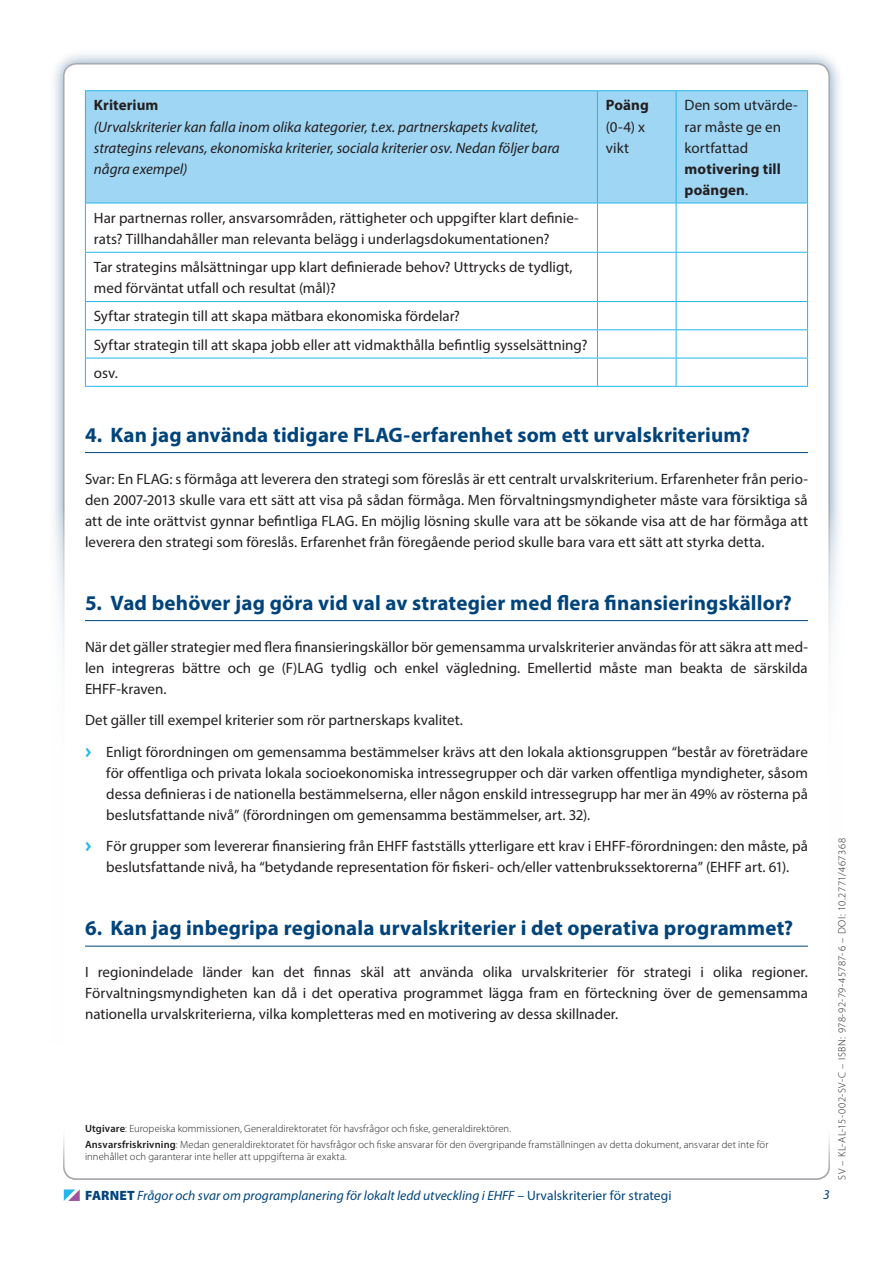
<style>
.page{position:relative;width:893px;height:1263px;background:#fff}
.page>*{position:absolute;margin:0;border:0;box-sizing:border-box;transform-origin:0 0}
.t1{font:700 21px "Myriad Pro";letter-spacing:.01em;color:#00447b}
.t2{font:15px/21px "Myriad Pro";color:#231f20}
.t3{font:italic 15px/21px "Myriad Pro";color:#231f20}
.t4{font:700 15px/21px "Myriad Pro";letter-spacing:.005em;color:#231f20}
.t5{font:italic 13.5px "Myriad Pro";letter-spacing:.005em;color:#00447b}
.t6{font:300 10.5px/16.2px "Myriad Pro";letter-spacing:.01em;color:#231f20}
.t7{font:300 10.5px "Myriad Pro";letter-spacing:.04em;color:#231f20}
.s1{font-weight:400}
.s2{font-family:"Meta Plus Bold Caps";color:#26b6ea}
.s3{font-weight:600}
.s4{font-weight:900;font-style:normal}
.s5{font-style:normal}
</style>
<div class="page">
<div style="left:49px;top:49px;width:795px;height:1165px;background:#00447b;opacity:.5"></div>
<div style="left:64px;top:64px;width:765px;height:1135px;background:#fff;border-radius:13px"></div>
<div style="left:0;top:510px;width:893px;height:753px;background:#fff"></div>
<svg style="left:64px;top:1189px;width:16px;height:12px"></svg>
<svg style="left:63px;top:1137px;width:767px;height:43px"></svg>
<hr style="left:85px;top:452px;width:723px;height:1px;background:#00447b">
<hr style="left:85px;top:620px;width:723px;height:1px;background:#00447b">
<hr style="left:85px;top:946px;width:723px;height:1px;background:#00447b">
<div style="left:86px;top:91px;width:721px;height:112px;background:#9fd6f4"></div>
<hr style="left:85px;top:90px;width:512px;height:1px;background:#26b6ea">
<hr style="left:85px;top:91px;width:1px;height:112px;background:#26b6ea">
<hr style="left:597px;top:90px;width:79px;height:1px;background:#26b6ea">
<hr style="left:597px;top:91px;width:1px;height:112px;background:#26b6ea">
<hr style="left:676px;top:90px;width:132px;height:1px;background:#26b6ea">
<hr style="left:676px;top:91px;width:1px;height:112px;background:#26b6ea">
<hr style="left:807px;top:91px;width:1px;height:112px;background:#26b6ea">
<hr style="left:85px;top:203px;width:512px;height:1px;background:#26b6ea">
<hr style="left:85px;top:203px;width:1px;height:49px;background:#26b6ea">
<hr style="left:597px;top:203px;width:79px;height:1px;background:#26b6ea">
<hr style="left:597px;top:203px;width:1px;height:49px;background:#26b6ea">
<hr style="left:676px;top:203px;width:132px;height:1px;background:#26b6ea">
<hr style="left:676px;top:203px;width:1px;height:49px;background:#26b6ea">
<hr style="left:807px;top:203px;width:1px;height:49px;background:#26b6ea">
<hr style="left:85px;top:252px;width:512px;height:1px;background:#26b6ea">
<hr style="left:85px;top:253px;width:1px;height:48px;background:#26b6ea">
<hr style="left:597px;top:252px;width:79px;height:1px;background:#26b6ea">
<hr style="left:597px;top:253px;width:1px;height:48px;background:#26b6ea">
<hr style="left:676px;top:252px;width:132px;height:1px;background:#26b6ea">
<hr style="left:676px;top:253px;width:1px;height:48px;background:#26b6ea">
<hr style="left:807px;top:253px;width:1px;height:48px;background:#26b6ea">
<hr style="left:85px;top:301px;width:512px;height:1px;background:#26b6ea">
<hr style="left:597px;top:301px;width:79px;height:1px;background:#26b6ea">
<hr style="left:676px;top:301px;width:132px;height:1px;background:#26b6ea">
<hr style="left:85px;top:329px;width:512px;height:1px;background:#26b6ea">
<hr style="left:597px;top:329px;width:79px;height:1px;background:#26b6ea">
<hr style="left:676px;top:329px;width:132px;height:1px;background:#26b6ea">
<hr style="left:85px;top:358px;width:512px;height:1px;background:#26b6ea">
<svg style="left:85px;top:302px;width:1px;height:84px"></svg>
<hr style="left:597px;top:358px;width:79px;height:1px;background:#26b6ea">
<svg style="left:597px;top:302px;width:1px;height:84px"></svg>
<hr style="left:676px;top:358px;width:132px;height:1px;background:#26b6ea">
<svg style="left:676px;top:302px;width:1px;height:84px"></svg>
<svg style="left:807px;top:302px;width:1px;height:84px"></svg>
<hr style="left:85px;top:386px;width:512px;height:1px;background:#26b6ea">
<hr style="left:597px;top:386px;width:79px;height:1px;background:#26b6ea">
<hr style="left:676px;top:386px;width:132px;height:1px;background:#26b6ea">
<p class="t4" style="left:94px;top:94px;width:66px">Kriterium</p>
<p class="t3" style="left:94px;top:116px;width:467px">(Urvalskriterier kan falla inom olika kategorier, t.ex. partnerskapets kvalitet, strategins relevans, ekonomiska kriterier, sociala kriterier osv. Nedan följer bara några exempel)</p>
<p class="t2" style="left:94px;top:207px;width:486px">Har partnernas roller, ansvarsområden, rättigheter och uppgifter klart definie&shy;rats? Tillhandahåller man relevanta belägg i underlagsdokumentationen?</p>
<p class="t2" style="left:94px;top:256px;width:480px">Tar strategins målsättningar upp klart definierade behov? Uttrycks de tydligt, med förväntat utfall och resultat (mål)?</p>
<p class="t2" style="left:94px;top:302px;width:495px;line-height:28.2px">Syftar strategin till att skapa mätbara ekonomiska fördelar?<br>Syftar strategin till att skapa jobb eller att vidmakthålla befintlig sysselsättning? osv.</p>
<p class="t4" style="left:606px;top:94px;width:44px">Poäng</p>
<p class="t2" style="left:606px;top:116px;width:41px">(0-4) x vikt</p>
<p class="t2" style="left:685px;top:95px;width:115px">Den som utvärde&shy;rar måste ge en kortfattad</p>
<p class="t4" style="left:685px;top:157px;width:98px">motivering till poängen<span class="s1">.</span></p>
<h1 class="t1" style="left:85px;top:421px;width:667px">4. Kan jag använda tidigare FLAG-erfarenhet som ett urvalskriterium?</h1>
<p class="t2" style="left:85px;top:468px;width:724px;text-align:justify">Svar: En FLAG: s förmåga att leverera den strategi som föreslås är ett centralt urvalskriterium. Erfarenheter från perio&shy;den 2007-2013 skulle vara ett sätt att visa på sådan förmåga. Men förvaltningsmyndigheter måste vara försiktiga så att de inte orättvist gynnar befintliga FLAG. En möjlig lösning skulle vara att be sökande visa att de har förmåga att leverera den strategi som föreslås. Erfarenhet från föregående period skulle bara vara ett sätt att styrka detta.</p>
<h1 class="t1" style="left:85px;top:589px;width:708px">5. Vad behöver jag göra vid val av strategier med flera finansieringskällor?</h1>
<p class="t2" style="left:85px;top:636px;width:724px;text-align:justify">När det gäller strategier med flera finansieringskällor bör gemensamma urvalskriterier användas för att säkra att med&shy;len integreras bättre och ge (F)LAG tydlig och enkel vägledning. Emellertid måste man beakta de särskilda EHFF-kraven.</p>
<p class="t2" style="left:85px;top:704px;width:724px;line-height:31.5px">Det gäller till exempel kriterier som rör partnerskaps kvalitet.<br><span class="s2">&gt;</span> Enligt förordningen om gemensamma bestämmelser krävs att den lokala aktionsgruppen “består av företrädare</p>
<p class="t2" style="left:106px;top:762px;width:703px;text-align:justify">för offentliga och privata lokala socioekonomiska intressegrupper och där varken offentliga myndigheter, såsom dessa definieras i de nationella bestämmelserna, eller någon enskild intressegrupp har mer än 49% av rösterna på beslutsfattande nivå” (förordningen om gemensamma bestämmelser, art. 32).</p>
<p class="t2" style="left:85px;top:835px;width:724px;text-align:center"><span class="s2">&gt;</span> För grupper som levererar finansiering från EHFF fastställs ytterligare ett krav i EHFF-förordningen: den måste, på beslutsfattande nivå, ha “betydande representation för fiskeri- och/eller vattenbrukssektorerna” (EHFF art. 61).</p>
<h1 class="t1" style="left:85px;top:914px;width:710px">6. Kan jag inbegripa regionala urvalskriterier i det operativa programmet?</h1>
<p class="t2" style="left:85px;top:961px;width:724px;text-align:justify">I regionindelade länder kan det finnas skäl att använda olika urvalskriterier för strategi i olika regioner.<br>Förvaltningsmyndigheten kan då i det operativa programmet lägga fram en förteckning över de gemensamma nationella urvalskriterierna, vilka kompletteras med en motivering av dessa skillnader.</p>
<p class="t6" style="left:85px;top:1120px;width:685px"><span class="s3">Utgivare</span>: Europeiska kommissionen, Generaldirektoratet för havsfrågor och fiske, generaldirektören.<br><span class="s3">Ansvarsfriskrivning</span>: Medan generaldirektoratet för havsfrågor och fiske ansvarar för den övergripande framställningen av detta dokument, ansvarar det inte för</p>
<p class="t6" style="left:85px;top:1148px;width:263px">innehållet och garanterar inte heller att uppgifterna är exakta.</p>
<p class="t5" style="left:85px;top:1187px;width:588px"><span class="s4">FARNET</span> Frågor och svar om programplanering för lokalt ledd utveckling i EHFF <span class="s5">– Urvalskriterier för strategi</span></p>
<p class="t5" style="left:823px;top:1186px;width:8px">3</p>
<p class="t7" style="left:836px;top:1180px;width:343px;rotate:-90deg">SV – KL-AL-15-002-SV-C – ISBN: 978-92-79-45787-6 – DOI: 10.2771/467368</p>
</div>
